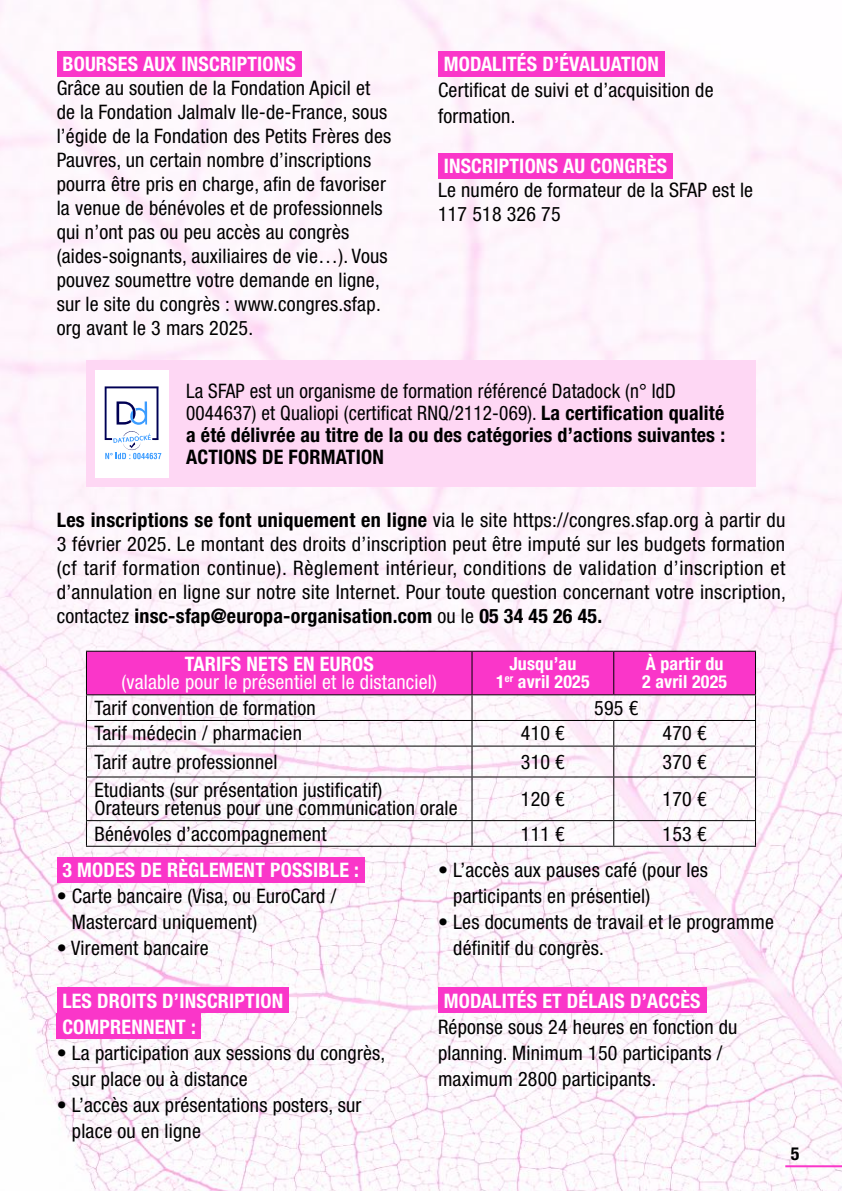
<style>
.page{position:relative;width:842px;height:1191px;background:#fff}
.page>*{position:absolute;margin:0;border:0;box-sizing:border-box;transform-origin:0 0}
.texte_courant_sand{font:condensed 20px/24px "Helvetica Neue LT Std";letter-spacing:.01em;color:#000}
.texte_courant_sand-2{font:condensed 20px/22px "Helvetica Neue LT Std";letter-spacing:.01em;color:#000;scale:.96 1}
.sous_titre_barrettes{font:700 condensed 20px "Helvetica Neue LT Std";letter-spacing:.01em;color:#fff}
.texte_courant_sand-3{font:condensed 20px/18px "Helvetica Neue LT Std";letter-spacing:.01em;color:#fff;text-align:center}
.texte_courant_sand-4{font:condensed 20px "Helvetica Neue LT Std";letter-spacing:.01em;color:#000}
.texte_courant_sand-5{font:700 condensed 18px/18px "Helvetica Neue LT Std";letter-spacing:.01em;color:#fff;text-align:center}
.t1{font:700 condensed 18px "Helvetica Neue LT Std";color:#000}
.s1{font-weight:700}
</style>
<div class="page">
<img style="left:0;top:0;width:842px;height:1191px">
<hr style="left:785px;top:1165px;width:57px;height:2px;background:#fa36c9">
<div style="left:86px;top:360px;width:669px;height:127px;background:#fed7f4"></div>
<div style="left:95px;top:370px;width:74px;height:107px;background:#fff"></div>
<svg style="left:105px;top:386px;width:56px;height:73px"></svg>
<hr style="left:86px;top:650px;width:386px;height:1px;background:#000">
<hr style="left:472px;top:650px;width:142px;height:1px;background:#000">
<hr style="left:614px;top:650px;width:142px;height:1px;background:#000">
<svg style="left:86px;top:651px;width:670px;height:94px"></svg>
<hr style="left:86px;top:745px;width:386px;height:1px;background:#000">
<hr style="left:472px;top:745px;width:142px;height:1px;background:#000">
<hr style="left:471px;top:746px;width:1px;height:30px;background:#000">
<hr style="left:614px;top:745px;width:142px;height:1px;background:#000">
<hr style="left:613px;top:746px;width:1px;height:30px;background:#000">
<svg style="left:86px;top:821px;width:1px;height:24px"></svg>
<svg style="left:471px;top:821px;width:1px;height:24px"></svg>
<svg style="left:613px;top:821px;width:1px;height:24px"></svg>
<svg style="left:755px;top:821px;width:1px;height:24px"></svg>
<hr style="left:86px;top:845px;width:386px;height:1px;background:#000">
<hr style="left:472px;top:845px;width:142px;height:1px;background:#000">
<hr style="left:614px;top:845px;width:142px;height:1px;background:#000">
<hr style="left:86px;top:746px;width:1px;height:30px;background:#000">
<hr style="left:755px;top:746px;width:1px;height:30px;background:#000">
<hr style="left:86px;top:776px;width:386px;height:1px;background:#000">
<hr style="left:86px;top:777px;width:1px;height:43px;background:#000">
<hr style="left:472px;top:776px;width:142px;height:1px;background:#000">
<hr style="left:471px;top:777px;width:1px;height:43px;background:#000">
<hr style="left:614px;top:776px;width:142px;height:1px;background:#000">
<hr style="left:613px;top:777px;width:1px;height:43px;background:#000">
<hr style="left:755px;top:777px;width:1px;height:43px;background:#000">
<hr style="left:86px;top:820px;width:386px;height:1px;background:#000">
<hr style="left:472px;top:820px;width:142px;height:1px;background:#000">
<hr style="left:614px;top:820px;width:142px;height:1px;background:#000">
<div style="left:57px;top:51px;width:244px;height:26px;background:#fa36c9"></div>
<div style="left:438px;top:51px;width:226px;height:26px;background:#fa36c9"></div>
<div style="left:438px;top:153px;width:235px;height:26px;background:#fa36c9"></div>
<div style="left:57px;top:857px;width:307px;height:26px;background:#fa36c9"></div>
<div style="left:57px;top:987px;width:232px;height:26px;background:#fa36c9"></div>
<div style="left:57px;top:1013px;width:144px;height:26px;background:#fa36c9"></div>
<div style="left:438px;top:987px;width:268px;height:26px;background:#fa36c9"></div>
<p class="sous_titre_barrettes" style="left:62px;top:52px;width:235px">BOURSES AUX INSCRIPTIONS</p>
<p class="texte_courant_sand" style="left:57px;top:76px;width:336px">Grâce au soutien de la Fondation Apicil et de la Fondation Jalmalv Ile-de-France, sous l’égide de la Fondation des Petits Frères des Pauvres, un certain nombre d’inscriptions pourra être pris en charge, afin de favoriser la venue de bénévoles et de professionnels qui n’ont pas ou peu accès au congrès (aides-soignants, auxiliaires de vie…). Vous pouvez soumettre votre demande en ligne, sur le site du congrès : www.congres.sfap. org avant le 3 mars 2025.</p>
<p class="sous_titre_barrettes" style="left:444px;top:52px;width:217px">MODALITÉS D’ÉVALUATION</p>
<p class="texte_courant_sand" style="left:438px;top:77px;width:277px;line-height:26px">Certificat de suivi et d’acquisition de formation.</p>
<p class="sous_titre_barrettes" style="left:444px;top:154px;width:225px">INSCRIPTIONS AU CONGRÈS</p>
<p class="texte_courant_sand" style="left:438px;top:178px;width:317px">Le numéro de formateur de la SFAP est le<br>117 518 326 75</p>
<p class="texte_courant_sand-2" style="left:186px;top:379px;width:563px">La SFAP est un organisme de formation référencé Datadock (n° IdD 0044637) et Qualiopi (certificat RNQ/2112-069). <span class="s1">La certification qualité a été délivrée au titre de la ou des catégories d’actions suivantes :<br>ACTIONS DE FORMATION</span></p>
<p class="texte_courant_sand" style="left:57px;top:508px;width:731px;text-align:justify"><span class="s1">Les inscriptions se font uniquement en ligne</span> via le site https://congres.sfap.org à partir du 3 février 2025. Le montant des droits d’inscription peut être imputé sur les budgets formation (cf tarif formation continue). Règlement intérieur, conditions de validation d’inscription et d’annulation en ligne sur notre site Internet. Pour toute question concernant votre inscription, contactez <span class="s1">insc-sfap@europa-organisation.com</span> ou le <span class="s1">05 34 45 26 45.</span></p>
<p class="texte_courant_sand-3" style="left:121px;top:655px;width:317px"><span class="s1">TARIFS NETS EN EUROS<br></span>(valable pour le présentiel et le distanciel)</p>
<p class="texte_courant_sand-5" style="left:496px;top:655px;width:95px">Jusqu’au<br>1<sup>er</sup> avril 2025</p>
<p class="texte_courant_sand-5" style="left:642px;top:655px;width:87px;text-align:left">À partir du<br>2 avril 2025</p>
<p class="texte_courant_sand" style="left:94px;top:695px;width:223px">Tarif convention de formation</p>
<p class="texte_courant_sand-4" style="left:594px;top:696px;width:45px">595 €</p>
<p class="texte_courant_sand" style="left:94px;top:721px;width:209px">Tarif médecin / pharmacien</p>
<p class="texte_courant_sand-4" style="left:521px;top:722px;width:45px">410 €</p>
<p class="texte_courant_sand-4" style="left:663px;top:722px;width:46px">470 €</p>
<p class="texte_courant_sand" style="left:94px;top:749px;width:185px">Tarif autre professionnel</p>
<p class="texte_courant_sand-4" style="left:521px;top:750px;width:45px">310 €</p>
<p class="texte_courant_sand-4" style="left:663px;top:750px;width:46px">370 €</p>
<p class="texte_courant_sand" style="left:94px;top:780px;width:365px;line-height:18px">Etudiants (sur présentation justificatif)<br>Orateurs retenus pour une communication orale</p>
<p class="texte_courant_sand-4" style="left:521px;top:787px;width:45px">120 €</p>
<p class="texte_courant_sand-4" style="left:663px;top:787px;width:46px">170 €</p>
<p class="texte_courant_sand" style="left:94px;top:821px;width:234px">Bénévoles d’accompagnement</p>
<p class="texte_courant_sand-4" style="left:521px;top:822px;width:45px">111 €</p>
<p class="texte_courant_sand-4" style="left:663px;top:822px;width:46px">153 €</p>
<p class="sous_titre_barrettes" style="left:62px;top:858px;width:298px">3 MODES DE RÈGLEMENT POSSIBLE :</p>
<p class="texte_courant_sand" style="left:72px;top:883px;width:266px;line-height:26px;text-indent:-15px">• Carte bancaire (Visa, ou EuroCard /<br>Mastercard uniquement)</p>
<p class="texte_courant_sand" style="left:57px;top:936px;width:154px">• Virement bancaire</p>
<p class="sous_titre_barrettes" style="left:62px;top:988px;width:222px">LES DROITS D’INSCRIPTION</p>
<p class="sous_titre_barrettes" style="left:62px;top:1014px;width:135px">COMPRENNENT :</p>
<p class="texte_courant_sand" style="left:72px;top:1039px;width:315px;line-height:26px;text-indent:-15px">• La participation aux sessions du congrès, sur place ou à distance</p>
<p class="texte_courant_sand" style="left:72px;top:1091px;width:291px;line-height:26px;text-indent:-15px">• L’accès aux présentations posters, sur place ou en ligne</p>
<p class="texte_courant_sand" style="left:453px;top:857px;width:256px;line-height:26px;text-indent:-15px">• L’accès aux pauses café (pour les participants en présentiel)</p>
<p class="texte_courant_sand" style="left:453px;top:909px;width:322px;line-height:26px;text-indent:-15px">• Les documents de travail et le programme définitif du congrès.</p>
<p class="sous_titre_barrettes" style="left:444px;top:988px;width:258px">MODALITÉS ET DÉLAIS D’ACCÈS</p>
<p class="texte_courant_sand" style="left:438px;top:1013px;width:301px;line-height:26px">Réponse sous 24 heures en fonction du planning. Minimum 150 participants / maximum 2800 participants.</p>
<p class="t1" style="left:791px;top:1142px;width:10px">5</p>
</div>
